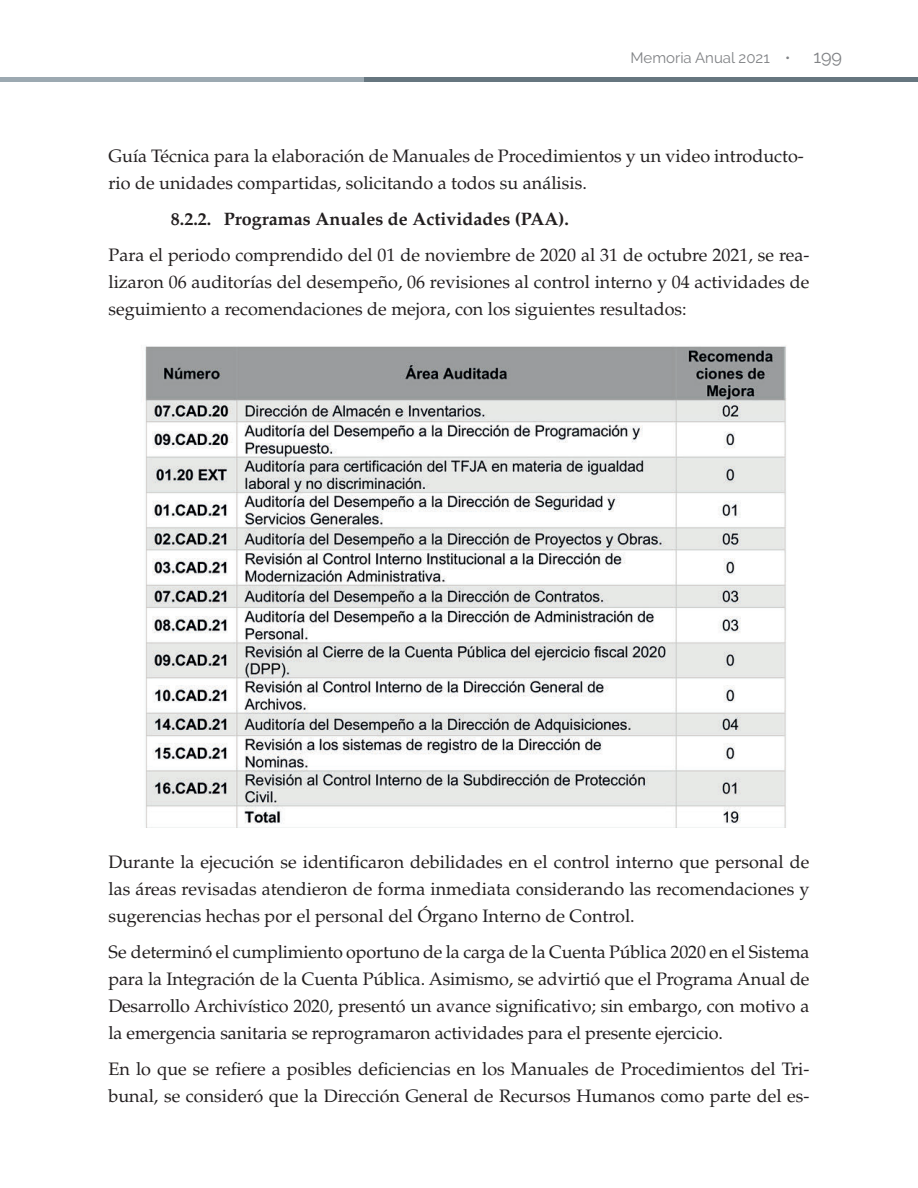
<style>
.page{position:relative;width:918px;height:1188px;background:#fff}
.page>*{position:absolute;margin:0;border:0;box-sizing:border-box;transform-origin:0 0}
.t1{font:18px/27px "Palatino LT Std";color:#231f20;text-align:justify}
.t2{font:700 18px "Palatino LT Std";color:#231f20}
.t3{font:18px "Raleway";color:#808285}
.t4{font:15px "Raleway";color:#808285}
</style>
<div class="page">
<hr style="left:0;top:78px;width:364px;height:4px;background:#9ca9b1">
<hr style="left:364px;top:78px;width:554px;height:4px;background:#66767f">
<img style="left:145px;top:346px;width:641px;height:482px">
<p class="t4" style="left:631px;top:49px;width:161px">Memoria Anual 2021 •</p>
<p class="t3" style="left:813px;top:46px;width:30px">199</p>
<p class="t1" style="left:108px;top:143px;width:697px">Guía Técnica para la elaboración de Manuales de Procedimientos y un video introducto&shy;rio de unidades compartidas, solicitando a todos su análisis.</p>
<p class="t2" style="left:171px;top:208px;width:400px">8.2.2. Programas Anuales de Actividades (PAA).</p>
<p class="t1" style="left:108px;top:242px;width:703px">Para el periodo comprendido del 01 de noviembre de 2020 al 31 de octubre 2021, se rea&shy;lizaron 06 auditorías del desempeño, 06 revisiones al control interno y 04 actividades de seguimiento a recomendaciones de mejora, con los siguientes resultados:</p>
<p class="t1" style="left:108px;top:848px;width:703px">Durante la ejecución se identificaron debilidades en el control interno que personal de las áreas revisadas atendieron de forma inmediata considerando las recomendaciones y sugerencias hechas por el personal del Órgano Interno de Control.</p>
<p class="t1" style="left:108px;top:938px;width:703px">Se determinó el cumplimiento oportuno de la carga de la Cuenta Pública 2020 en el Sistema para la Integración de la Cuenta Pública. Asimismo, se advirtió que el Programa Anual de Desarrollo Archivístico 2020, presentó un avance significativo; sin embargo, con motivo a la emergencia sanitaria se reprogramaron actividades para el presente ejercicio.</p>
<p class="t1" style="left:108px;top:1055px;width:703px">En lo que se refiere a posibles deficiencias en los Manuales de Procedimientos del Tri&shy;bunal, se consideró que la Dirección General de Recursos Humanos como parte del es-</p>
</div>
